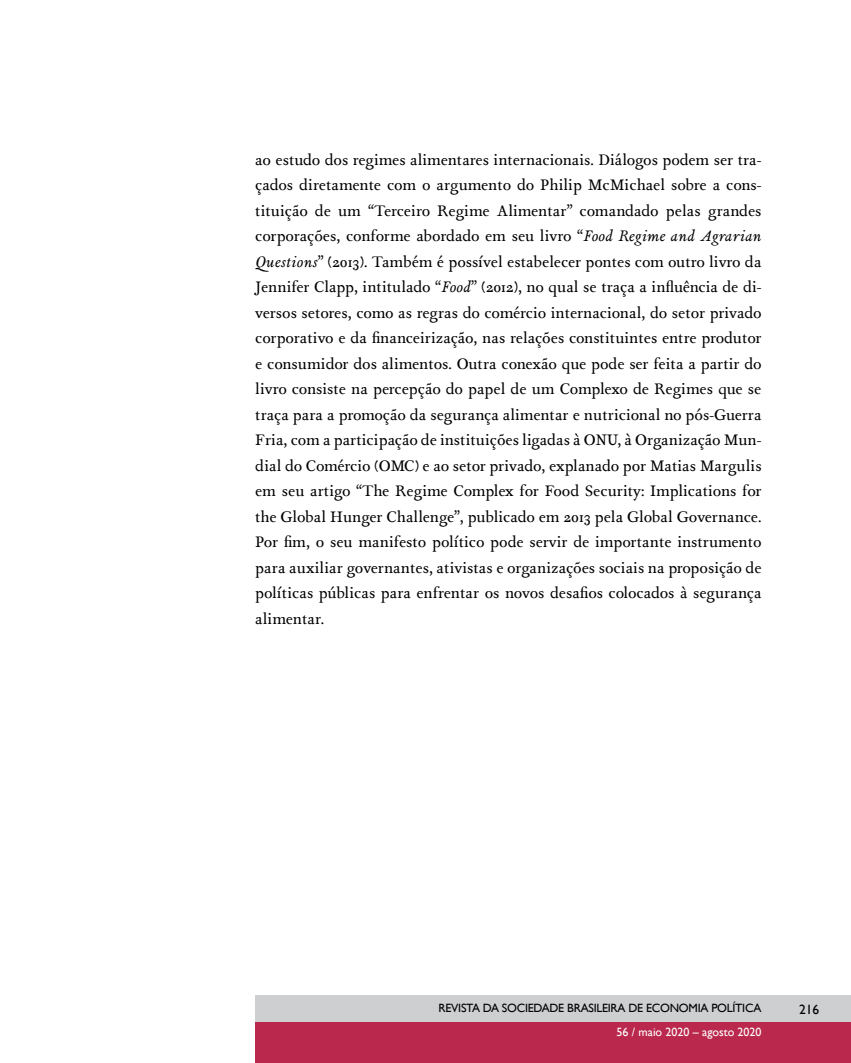
<style>
.page{position:relative;width:851px;height:1063px;background:#fff}
.page>*{position:absolute;margin:0;border:0;box-sizing:border-box;transform-origin:0 0}
.t1{font:16.5px/25.5px "Isidora";color:#000;text-align:justify}
.t2{font:13.5px "Gill Sans";color:#000}
.t3{font:12px "Gill Sans";letter-spacing:-.02em;color:#000}
.t4{font:12px "Gill Sans";color:#fff}
.s1{font-style:italic}
</style>
<div class="page">
<div style="left:255px;top:1022px;width:595px;height:41px;background:#ba294d"></div>
<div style="left:255px;top:995px;width:595px;height:27px;background:#cdcfd0"></div>
<p class="t1" style="left:255px;top:146px;width:508px">ao estudo dos regimes alimentares internacionais. Diálogos podem ser tra&shy;çados diretamente com o argumento do Philip McMichael sobre a cons&shy;tituição de um “Terceiro Regime Alimentar” comandado pelas grandes corporações, conforme abordado em seu livro “<span class="s1">Food Regime and Agrarian Questions</span>” (2013). Também é possível estabelecer pontes com outro livro da Jennifer Clapp, intitulado “<span class="s1">Food</span>” (2012), no qual se traça a influência de di&shy;versos setores, como as regras do comércio internacional, do setor privado corporativo e da financeirização, nas relações constituintes entre produtor e consumidor dos alimentos. Outra conexão que pode ser feita a partir do livro consiste na percepção do papel de um Complexo de Regimes que se traça para a promoção da segurança alimentar e nutricional no pós-Guerra Fria, com a participação de instituições ligadas à ONU, à Organização Mun&shy;dial do Comércio (OMC) e ao setor privado, explanado por Matias Margulis em seu artigo “The Regime Complex for Food Security: Implications for the Global Hunger Challenge”, publicado em 2013 pela Global Governance.<br>Por fim, o seu manifesto político pode servir de importante instrumento para auxiliar governantes, ativistas e organizações sociais na proposição de políticas públicas para enfrentar os novos desafios colocados à segurança alimentar.</p>
<p class="t3" style="left:438px;top:1001px;width:324px">REVISTA DA SOCIEDADE BRASILEIRA DE ECONOMIA POLÍTICA</p>
<p class="t4" style="left:616px;top:1025px;width:146px">56 / maio 2020 – agosto 2020</p>
<p class="t2" style="left:799px;top:1001px;width:22px">216</p>
</div>
